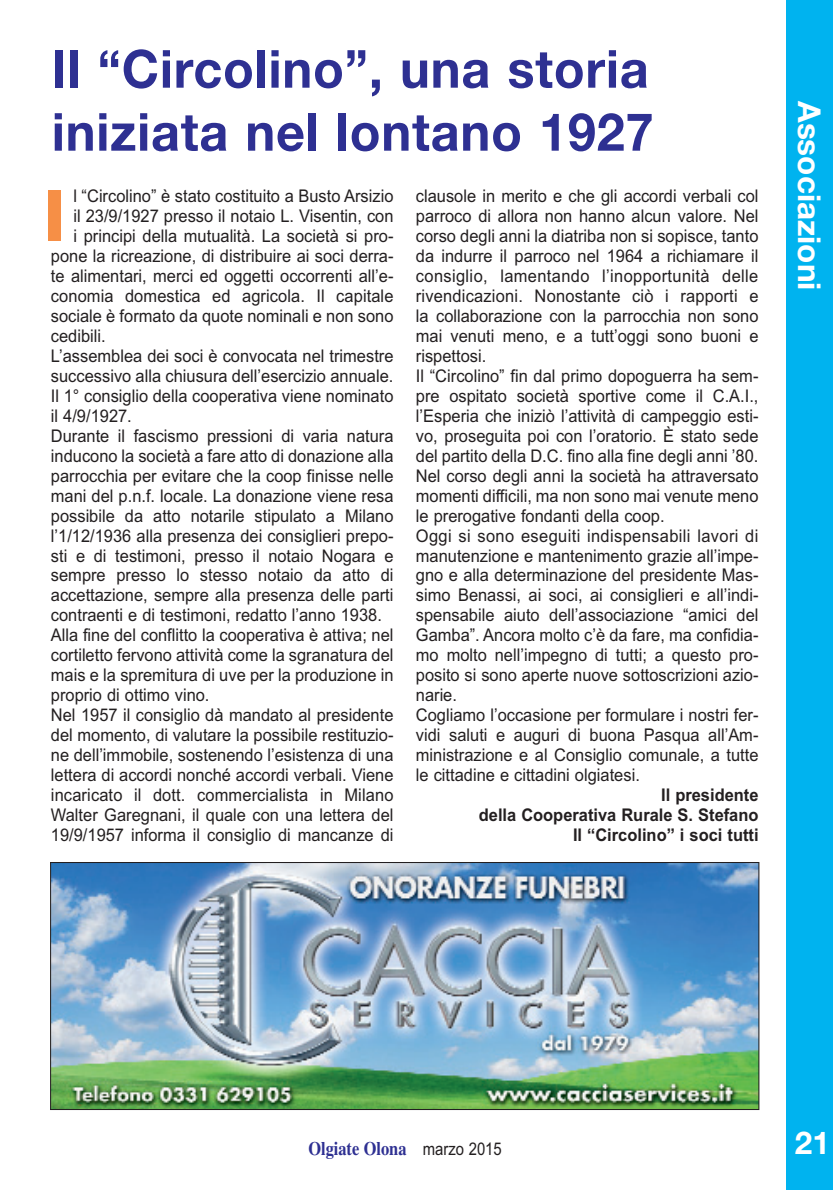
<style>
.page{position:relative;width:833px;height:1190px;background:#fff}
.page>*{position:absolute;margin:0;border:0;box-sizing:border-box;transform-origin:0 0}
.t1{font:700 70.88px "Helvetica Neue";color:#f68f46;scale:1.11 1}
.t2{font:700 52.5px/63px "Helvetica Neue";letter-spacing:.015em;color:#2e3092;scale:.96 1}
.t3{font:700 31.5px "Helvetica Neue";color:#fff}
.t4{font:700 19.25px "Times";color:#2e3092;scale:.85 1}
.t5{font:17.5px/19.9px "Arial";color:#231f20;scale:.94 1}
.t6{font:700 17.5px/19.9px "Arial";color:#231f20;text-align:right;scale:.94 1}
.s1{font-family:"Arial";font-weight:400;font-size:17.5px;color:#231f20}
</style>
<div class="page">
<div style="left:786px;top:0;width:47px;height:1190px;background:#00b3ef"></div>
<img style="left:52px;top:864px;width:705px;height:244px">
<div style="left:50px;top:862px;width:709px;height:248px;border:1px solid #231f20"></div>
<h2 class="t2" style="left:52px;top:42px;width:628px">Il “Circolino”, una storia iniziata nel lontano 1927</h2>
<h1 class="t1" style="left:43px;top:190px;width:22px">I</h1>
<p class="t5" style="left:73px;top:188px;width:342px">l “Circolino” è stato costituito a Busto Arsizio</p>
<p class="t5" style="left:73px;top:208px;width:342px">il 23/9/1927 presso il notaio L. Visentin, con</p>
<p class="t5" style="left:73px;top:228px;width:342px">i principi della mutualità. La società si pro-</p>
<p class="t5" style="left:51px;top:248px;width:366px">pone la ricreazione, di distribuire ai soci derra-</p>
<p class="t5" style="left:51px;top:268px;width:366px">te alimentari, merci ed oggetti occorrenti all’e-</p>
<p class="t5" style="left:51px;top:288px;width:366px">conomia domestica ed agricola. Il capitale</p>
<p class="t5" style="left:51px;top:308px;width:366px">sociale è formato da quote nominali e non sono</p>
<p class="t5" style="left:51px;top:328px;width:60px">cedibili.</p>
<p class="t5" style="left:51px;top:348px;width:366px">L’assemblea dei soci è convocata nel trimestre</p>
<p class="t5" style="left:51px;top:368px;width:366px">successivo alla chiusura dell’esercizio annuale.</p>
<p class="t5" style="left:51px;top:388px;width:366px">Il 1° consiglio della cooperativa viene nominato</p>
<p class="t5" style="left:51px;top:407px;width:88px">il 4/9/1927.</p>
<p class="t5" style="left:51px;top:427px;width:366px">Durante il fascismo pressioni di varia natura</p>
<p class="t5" style="left:51px;top:447px;width:366px">inducono la società a fare atto di donazione alla</p>
<p class="t5" style="left:51px;top:467px;width:366px">parrocchia per evitare che la coop finisse nelle</p>
<p class="t5" style="left:51px;top:487px;width:366px">mani del p.n.f. locale. La donazione viene resa</p>
<p class="t5" style="left:51px;top:507px;width:366px">possibile da atto notarile stipulato a Milano</p>
<p class="t5" style="left:51px;top:527px;width:366px">l’1/12/1936 alla presenza dei consiglieri prepo-</p>
<p class="t5" style="left:51px;top:547px;width:366px">sti e di testimoni, presso il notaio Nogara e</p>
<p class="t5" style="left:51px;top:567px;width:366px">sempre presso lo stesso notaio da atto di</p>
<p class="t5" style="left:51px;top:587px;width:366px">accettazione, sempre alla presenza delle parti</p>
<p class="t5" style="left:51px;top:607px;width:354px">contraenti e di testimoni, redatto l’anno 1938.</p>
<p class="t5" style="left:51px;top:627px;width:366px">Alla fine del conflitto la cooperativa è attiva; nel</p>
<p class="t5" style="left:51px;top:647px;width:366px">cortiletto fervono attività come la sgranatura del</p>
<p class="t5" style="left:51px;top:667px;width:366px">mais e la spremitura di uve per la produzione in</p>
<p class="t5" style="left:51px;top:687px;width:170px">proprio di ottimo vino.</p>
<p class="t5" style="left:51px;top:707px;width:366px">Nel 1957 il consiglio dà mandato al presidente</p>
<p class="t5" style="left:51px;top:727px;width:366px">del momento, di valutare la possibile restituzio-</p>
<p class="t5" style="left:51px;top:747px;width:366px">ne dell’immobile, sostenendo l’esistenza di una</p>
<p class="t5" style="left:51px;top:767px;width:366px">lettera di accordi nonché accordi verbali. Viene</p>
<p class="t5" style="left:51px;top:787px;width:366px">incaricato il dott. commercialista in Milano</p>
<p class="t5" style="left:51px;top:806px;width:366px">Walter Garegnani, il quale con una lettera del</p>
<p class="t5" style="left:51px;top:826px;width:366px">19/9/1957 informa il consiglio di mancanze di</p>
<p class="t5" style="left:416px;top:188px;width:366px">clausole in merito e che gli accordi verbali col parroco di allora non hanno alcun valore. Nel corso degli anni la diatriba non si sopisce, tanto da indurre il parroco nel 1964 a richiamare il consiglio, lamentando l’inopportunità delle rivendicazioni. Nonostante ciò i rapporti e la collaborazione con la parrocchia non sono mai venuti meno, e a tutt’oggi sono buoni e rispettosi.<br>Il “Circolino” fin dal primo dopoguerra ha sem&shy;pre ospitato società sportive come il C.A.I., l’Esperia che iniziò l’attività di campeggio esti&shy;vo, proseguita poi con l’oratorio. È stato sede del partito della D.C. fino alla fine degli anni ’80.<br>Nel corso degli anni la società ha attraversato momenti difficili, ma non sono mai venute meno le prerogative fondanti della coop.<br>Oggi si sono eseguiti indispensabili lavori di manutenzione e mantenimento grazie all’impe&shy;gno e alla determinazione del presidente Mas&shy;simo Benassi, ai soci, ai consiglieri e all’indi&shy;spensabile aiuto dell’associazione “amici del Gamba”. Ancora molto c’è da fare, ma confidia&shy;mo molto nell’impegno di tutti; a questo pro&shy;posito si sono aperte nuove sottoscrizioni azio&shy;narie.<br>Cogliamo l’occasione per formulare i nostri fer&shy;vidi saluti e auguri di buona Pasqua all’Am&shy;ministrazione e al Consiglio comunale, a tutte le cittadine e cittadini olgiatesi.</p>
<p class="t6" style="left:479px;top:787px;width:299px">Il presidente<br>della Cooperativa Rurale S. Stefano<br>Il “Circolino” i soci tutti</p>
<h3 class="t3" style="left:821px;top:101px;width:191px;rotate:90deg">Associazioni</h3>
<p class="t4" style="left:308px;top:1142px;width:229px">Olgiate Olona <span class="s1">marzo 2015</span></p>
<h3 class="t3" style="left:795px;top:1132px;width:37px">21</h3>
</div>
